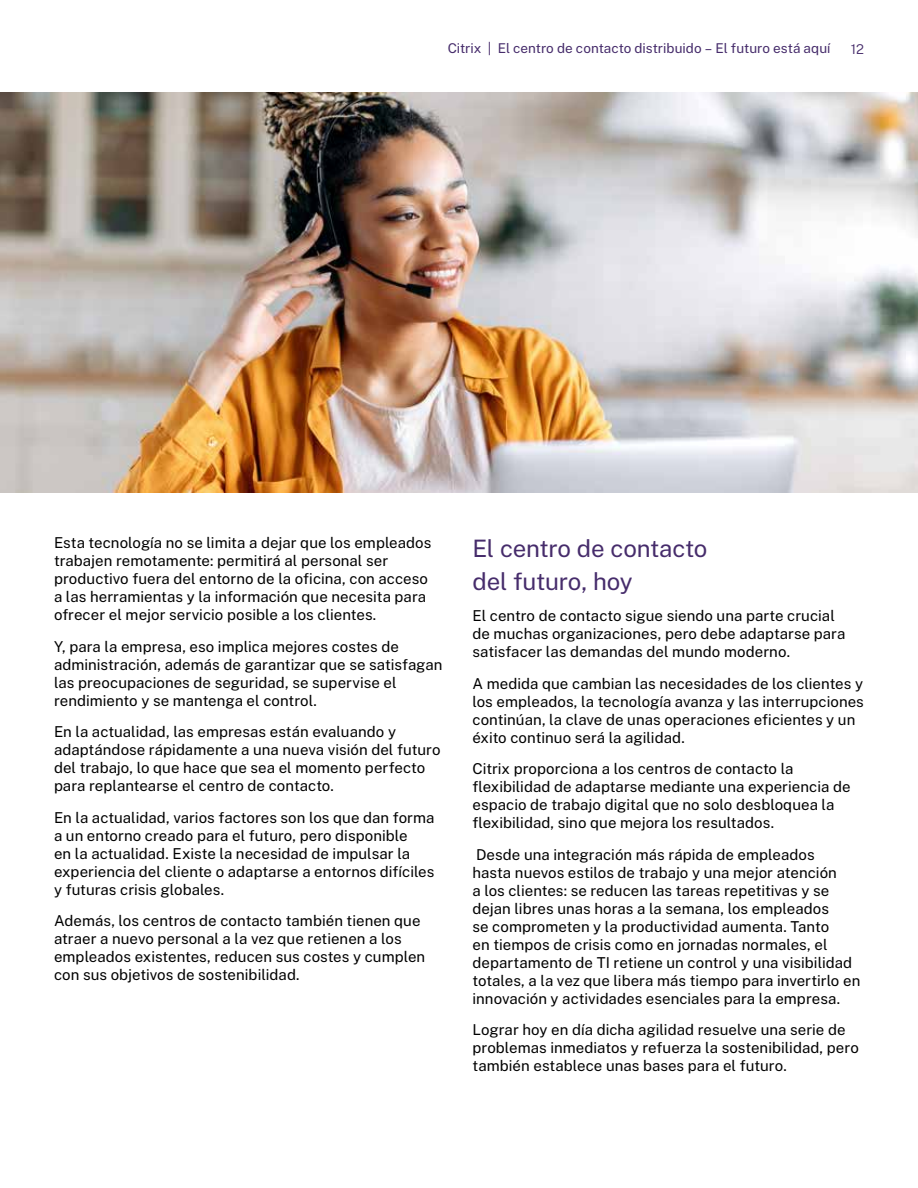
<style>
.page{position:relative;width:918px;height:1188px;background:#fff}
.page>*{position:absolute;margin:0;border:0;box-sizing:border-box;transform-origin:0 0}
.t1{font:24px/33px "Public Sans";letter-spacing:-.01em;color:#462c6b}
.t2{font:15px/18px "Public Sans";letter-spacing:.005em;color:#000}
.t3{font:13.5px "Public Sans";color:#462c6b}
.t4{font:300 13.5px "Public Sans";color:#462c6b}
</style>
<div class="page">
<img style="left:0;top:93px;width:918px;height:399px">
<p class="t3" style="left:448px;top:38px;width:384px">Citrix | El centro de contacto distribuido – El futuro está aquí</p>
<p class="t4" style="left:851px;top:39px;width:15px">12</p>
<p class="t2" style="left:54px;top:533px;width:379px">Esta tecnología no se limita a dejar que los empleados trabajen remotamente: permitirá al personal ser productivo fuera del entorno de la oficina, con acceso a las herramientas y la información que necesita para ofrecer el mejor servicio posible a los clientes.</p>
<p class="t2" style="left:54px;top:636px;width:390px">Y, para la empresa, eso implica mejores costes de administración, además de garantizar que se satisfagan las preocupaciones de seguridad, se supervise el rendimiento y se mantenga el control.</p>
<p class="t2" style="left:54px;top:722px;width:388px">En la actualidad, las empresas están evaluando y adaptándose rápidamente a una nueva visión del futuro del trabajo, lo que hace que sea el momento perfecto para replantearse el centro de contacto.</p>
<p class="t2" style="left:54px;top:807px;width:382px">En la actualidad, varios factores son los que dan forma a un entorno creado para el futuro, pero disponible<br>en la actualidad. Existe la necesidad de impulsar la experiencia del cliente o adaptarse a entornos difíciles y futuras crisis globales.</p>
<p class="t2" style="left:54px;top:911px;width:373px">Además, los centros de contacto también tienen que atraer a nuevo personal a la vez que retienen a los empleados existentes, reducen sus costes y cumplen con sus objetivos de sostenibilidad.</p>
<h1 class="t1" style="left:472px;top:530px;width:236px">El centro de contacto del futuro, hoy</h1>
<p class="t2" style="left:472px;top:606px;width:374px">El centro de contacto sigue siendo una parte crucial de muchas organizaciones, pero debe adaptarse para satisfacer las demandas del mundo moderno.</p>
<p class="t2" style="left:472px;top:673px;width:393px">A medida que cambian las necesidades de los clientes y los empleados, la tecnología avanza y las interrupciones continúan, la clave de unas operaciones eficientes y un éxito continuo será la agilidad.</p>
<p class="t2" style="left:472px;top:759px;width:380px">Citrix proporciona a los centros de contacto la flexibilidad de adaptarse mediante una experiencia de espacio de trabajo digital que no solo desbloquea la flexibilidad, sino que mejora los resultados.</p>
<p class="t2" style="left:472px;top:844px;width:389px">Desde una integración más rápida de empleados<br>hasta nuevos estilos de trabajo y una mejor atención<br>a los clientes: se reducen las tareas repetitivas y se dejan libres unas horas a la semana, los empleados<br>se comprometen y la productividad aumenta. Tanto<br>en tiempos de crisis como en jornadas normales, el departamento de TI retiene un control y una visibilidad totales, a la vez que libera más tiempo para invertirlo en innovación y actividades esenciales para la empresa.</p>
<p class="t2" style="left:472px;top:1020px;width:388px">Lograr hoy en día dicha agilidad resuelve una serie de problemas inmediatos y refuerza la sostenibilidad, pero también establece unas bases para el futuro.</p>
</div>
